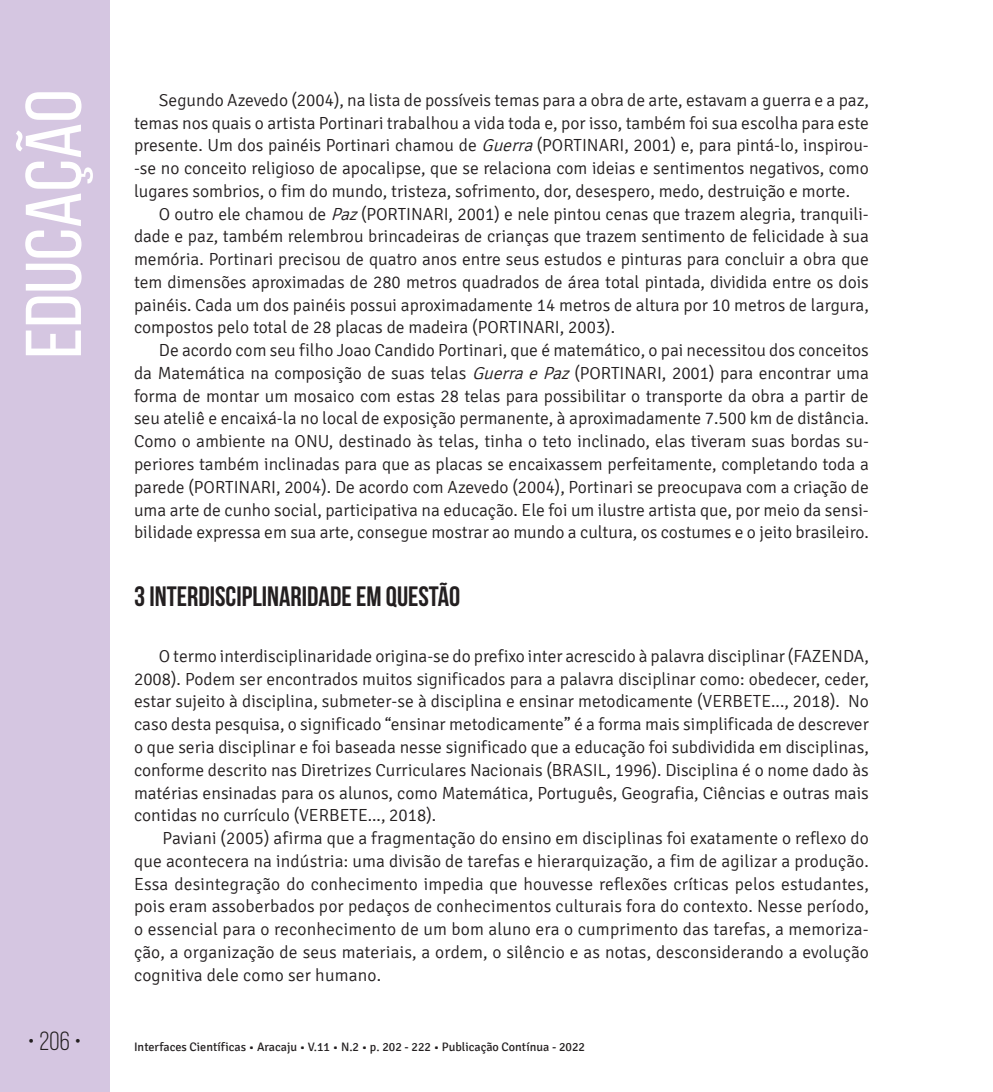
<style>
.page{position:relative;width:993px;height:1092px;background:#fff}
.page>*{position:absolute;margin:0;border:0;box-sizing:border-box;transform-origin:0 0}
.t1{font:78.75px "Bebas Neue";color:#fff;scale:1.09 1}
.t2{font:700 28px "Bebas Neue";color:#231f20}
.t3{font:26.25px "Bebas Neue";color:#231f20}
.t4{font:300 17.5px/22.8px "Signika";color:#231f20;text-align:justify}
.t5{font:12.25px "Signika";color:#231f20}
.s1{font-style:italic}
</style>
<div class="page">
<div style="left:0;top:0;width:109px;height:1091px;background:#d5c6e1"></div>
<h1 class="t1" style="left:11px;top:358px;width:248px;rotate:-90deg">EDUCAÇÃO</h1>
<p class="t4" style="left:134px;top:89px;width:736px;text-indent:25px">Segundo Azevedo (2004), na lista de possíveis temas para a obra de arte, estavam a guerra e a paz, temas nos quais o artista Portinari trabalhou a vida toda e, por isso, também foi sua escolha para este presente. Um dos painéis Portinari chamou de <span class="s1">Guerra</span>(PORTINARI, 2001) e, para pintá-lo, inspirou--se no conceito religioso de apocalipse, que se relaciona com ideias e sentimentos negativos, como lugares sombrios, o fim do mundo, tristeza, sofrimento, dor, desespero, medo, destruição e morte.</p>
<p class="t4" style="left:134px;top:203px;width:736px;text-indent:25px">O outro ele chamou de <span class="s1">Paz</span>(PORTINARI, 2001) e nele pintou cenas que trazem alegria, tranquili&shy;dade e paz, também relembrou brincadeiras de crianças que trazem sentimento de felicidade à sua memória. Portinari precisou de quatro anos entre seus estudos e pinturas para concluir a obra que tem dimensões aproximadas de 280 metros quadrados de área total pintada, dividida entre os dois painéis. Cada um dos painéis possui aproximadamente 14 metros de altura por 10 metros de largura, compostos pelo total de 28 placas de madeira (PORTINARI, 2003).</p>
<p class="t4" style="left:134px;top:339px;width:736px;text-indent:25px">De acordo com seu filho Joao Candido Portinari, que é matemático, o pai necessitou dos conceitos da Matemática na composição de suas telas <span class="s1">GuerraePaz</span>(PORTINARI, 2001) para encontrar uma forma de montar um mosaico com estas 28 telas para possibilitar o transporte da obra a partir de seu ateliê e encaixá-la no local de exposição permanente, à aproximadamente 7.500 km de distância.<br>Como o ambiente na ONU, destinado às telas, tinha o teto inclinado, elas tiveram suas bordas su&shy;periores também inclinadas para que as placas se encaixassem perfeitamente, completando toda a parede (PORTINARI, 2004). De acordo com Azevedo (2004), Portinari se preocupava com a criação de uma arte de cunho social, participativa na educação. Ele foi um ilustre artista que, por meio da sensi&shy;bilidade expressa em sua arte, consegue mostrar ao mundo a cultura, os costumes e o jeito brasileiro.</p>
<h2 class="t2" style="left:134px;top:580px;width:328px">3 INTERDISCIPLINARIDADE EM QUESTÃO</h2>
<p class="t4" style="left:134px;top:645px;width:736px;text-indent:25px">O termo interdisciplinaridade origina-se do prefixo inter acrescido à palavra disciplinar (FAZENDA, 2008). Podem ser encontrados muitos significados para a palavra disciplinar como: obedecer, ceder, estar sujeito à disciplina, submeter-se à disciplina e ensinar metodicamente (VERBETE..., 2018). No caso desta pesquisa, o significado “ensinar metodicamente” é a forma mais simplificada de descrever o que seria disciplinar e foi baseada nesse significado que a educação foi subdividida em disciplinas, conforme descrito nas Diretrizes Curriculares Nacionais (BRASIL, 1996). Disciplina é o nome dado às matérias ensinadas para os alunos, como Matemática, Português, Geografia, Ciências e outras mais contidas no currículo (VERBETE..., 2018).</p>
<p class="t4" style="left:134px;top:827px;width:736px;text-indent:29px">Paviani (2005) afirma que a fragmentação do ensino em disciplinas foi exatamente o reflexo do que acontecera na indústria: uma divisão de tarefas e hierarquização, a fim de agilizar a produção.<br>Essa desintegração do conhecimento impedia que houvesse reflexões críticas pelos estudantes, pois eram assoberbados por pedaços de conhecimentos culturais fora do contexto. Nesse período, o essencial para o reconhecimento de um bom aluno era o cumprimento das tarefas, a memoriza&shy;ção, a organização de seus materiais, a ordem, o silêncio e as notas, desconsiderando a evolução cognitiva dele como ser humano.</p>
<h3 class="t3" style="left:28px;top:1026px;width:55px">• 206 •</h3>
<p class="t5" style="left:134px;top:1040px;width:452px">Interfaces Científicas • Aracaju • V.11 • N.2 • p. 202 - 222 • Publicação Contínua - 2022</p>
</div>
